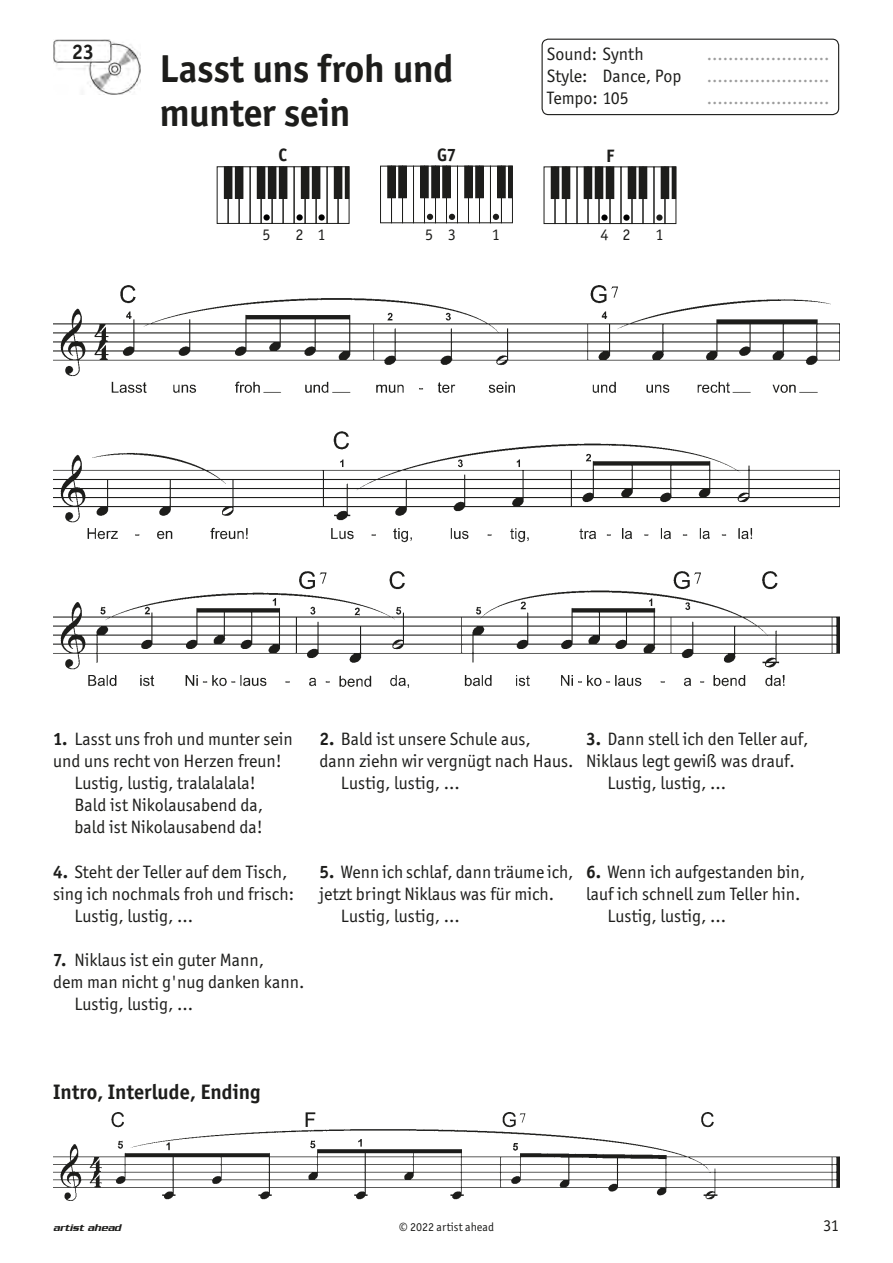
<style>
.page{position:relative;width:893px;height:1263px;background:#fff}
.page>*{position:absolute;margin:0;border:0;box-sizing:border-box;transform-origin:0 0}
.t1{font:700 39px "Officina Sans ITC Std";letter-spacing:-.01em;color:#1d1d1b}
.t2{font:700 21px "Officina Sans ITC Std";color:#1d1d1b}
.t3{font:18px "Officina Sans ITC Std";color:#1d1d1b}
.t4{font:18px "Officina Sans ITC Std";color:#9d9d9d}
.t5{font:700 18px "Officina Sans ITC Std";color:#1d1d1b}
.t6{font:16.5px "Officina Sans ITC Std";color:#1d1d1b}
.t7{font:16.2px "Officina Sans ITC Std";color:#1d1d1b}
.t8{font:12px "Officina Sans ITC Std";color:#1d1d1b}
.t9{font:italic 500 10.5px "Serpentine";color:#1d1d1b}
.s1{font-weight:700}
</style>
<div class="page">
<img style="left:53px;top:39px;width:87px;height:55px">
<div style="left:542px;top:39px;width:297px;height:76px;border:1px solid #1d1d1b;border-radius:6px"></div>
<div style="left:228px;top:166px;width:11px;height:58px;border:1px solid #1d1d1b"></div>
<div style="left:239px;top:166px;width:11px;height:58px;border:1px solid #1d1d1b"></div>
<div style="left:250px;top:166px;width:11px;height:58px;border:1px solid #1d1d1b"></div>
<div style="left:261px;top:166px;width:11px;height:58px;border:1px solid #1d1d1b"></div>
<svg style="left:263px;top:214px;width:7px;height:7px"></svg>
<div style="left:272px;top:166px;width:11px;height:58px;border:1px solid #1d1d1b"></div>
<div style="left:283px;top:166px;width:11px;height:58px;border:1px solid #1d1d1b"></div>
<div style="left:294px;top:166px;width:11px;height:58px;border:1px solid #1d1d1b"></div>
<svg style="left:296px;top:214px;width:7px;height:7px"></svg>
<div style="left:305px;top:166px;width:11px;height:58px;border:1px solid #1d1d1b"></div>
<div style="left:316px;top:166px;width:11px;height:58px;border:1px solid #1d1d1b"></div>
<svg style="left:318px;top:214px;width:7px;height:7px"></svg>
<div style="left:224px;top:167px;width:8px;height:31px;background:#1d1d1b"></div>
<div style="left:224px;top:166px;width:8px;height:33px;border:1px solid #1d1d1b"></div>
<div style="left:235px;top:167px;width:8px;height:31px;background:#1d1d1b"></div>
<div style="left:235px;top:166px;width:8px;height:33px;border:1px solid #1d1d1b"></div>
<div style="left:257px;top:167px;width:8px;height:31px;background:#1d1d1b"></div>
<div style="left:257px;top:166px;width:8px;height:33px;border:1px solid #1d1d1b"></div>
<div style="left:268px;top:167px;width:8px;height:31px;background:#1d1d1b"></div>
<div style="left:268px;top:166px;width:8px;height:33px;border:1px solid #1d1d1b"></div>
<div style="left:279px;top:167px;width:8px;height:31px;background:#1d1d1b"></div>
<div style="left:279px;top:166px;width:8px;height:33px;border:1px solid #1d1d1b"></div>
<div style="left:301px;top:167px;width:8px;height:31px;background:#1d1d1b"></div>
<div style="left:301px;top:166px;width:8px;height:33px;border:1px solid #1d1d1b"></div>
<div style="left:312px;top:167px;width:8px;height:31px;background:#1d1d1b"></div>
<div style="left:312px;top:166px;width:8px;height:33px;border:1px solid #1d1d1b"></div>
<div style="left:327px;top:166px;width:11px;height:58px;border:1px solid #1d1d1b"></div>
<div style="left:338px;top:166px;width:11px;height:58px;border:1px solid #1d1d1b"></div>
<div style="left:334px;top:167px;width:8px;height:31px;background:#1d1d1b"></div>
<div style="left:334px;top:166px;width:8px;height:33px;border:1px solid #1d1d1b"></div>
<div style="left:345px;top:166px;width:4px;height:33px;border:1px solid #1d1d1b"></div>
<div style="left:380px;top:166px;width:12px;height:57px;border:1px solid #1d1d1b"></div>
<div style="left:391px;top:166px;width:12px;height:57px;border:1px solid #1d1d1b"></div>
<div style="left:402px;top:166px;width:12px;height:57px;border:1px solid #1d1d1b"></div>
<div style="left:413px;top:166px;width:12px;height:57px;border:1px solid #1d1d1b"></div>
<div style="left:424px;top:166px;width:12px;height:57px;border:1px solid #1d1d1b"></div>
<svg style="left:427px;top:214px;width:6px;height:6px"></svg>
<div style="left:435px;top:166px;width:12px;height:57px;border:1px solid #1d1d1b"></div>
<div style="left:446px;top:166px;width:12px;height:57px;border:1px solid #1d1d1b"></div>
<svg style="left:449px;top:214px;width:6px;height:6px"></svg>
<div style="left:457px;top:166px;width:12px;height:57px;border:1px solid #1d1d1b"></div>
<div style="left:468px;top:166px;width:12px;height:57px;border:1px solid #1d1d1b"></div>
<div style="left:479px;top:166px;width:12px;height:57px;border:1px solid #1d1d1b"></div>
<div style="left:388px;top:166px;width:7px;height:32px;background:#1d1d1b"></div>
<div style="left:387px;top:166px;width:9px;height:32px;border:1px solid #1d1d1b"></div>
<div style="left:399px;top:166px;width:7px;height:32px;background:#1d1d1b"></div>
<div style="left:398px;top:166px;width:9px;height:32px;border:1px solid #1d1d1b"></div>
<div style="left:421px;top:166px;width:7px;height:32px;background:#1d1d1b"></div>
<div style="left:420px;top:166px;width:9px;height:32px;border:1px solid #1d1d1b"></div>
<div style="left:432px;top:166px;width:7px;height:32px;background:#1d1d1b"></div>
<div style="left:431px;top:166px;width:9px;height:32px;border:1px solid #1d1d1b"></div>
<div style="left:443px;top:166px;width:7px;height:32px;background:#1d1d1b"></div>
<div style="left:442px;top:166px;width:9px;height:32px;border:1px solid #1d1d1b"></div>
<div style="left:465px;top:166px;width:7px;height:32px;background:#1d1d1b"></div>
<div style="left:464px;top:166px;width:9px;height:32px;border:1px solid #1d1d1b"></div>
<div style="left:476px;top:166px;width:7px;height:32px;background:#1d1d1b"></div>
<div style="left:475px;top:166px;width:9px;height:32px;border:1px solid #1d1d1b"></div>
<div style="left:490px;top:166px;width:12px;height:57px;border:1px solid #1d1d1b"></div>
<svg style="left:493px;top:214px;width:6px;height:6px"></svg>
<div style="left:501px;top:166px;width:12px;height:57px;border:1px solid #1d1d1b"></div>
<div style="left:498px;top:166px;width:7px;height:32px;background:#1d1d1b"></div>
<div style="left:497px;top:166px;width:9px;height:32px;border:1px solid #1d1d1b"></div>
<div style="left:508px;top:166px;width:4px;height:32px;border:1px solid #1d1d1b"></div>
<div style="left:555px;top:166px;width:11px;height:58px;border:1px solid #1d1d1b"></div>
<div style="left:566px;top:166px;width:11px;height:58px;border:1px solid #1d1d1b"></div>
<div style="left:577px;top:166px;width:11px;height:58px;border:1px solid #1d1d1b"></div>
<div style="left:588px;top:166px;width:11px;height:58px;border:1px solid #1d1d1b"></div>
<div style="left:599px;top:166px;width:11px;height:58px;border:1px solid #1d1d1b"></div>
<svg style="left:601px;top:214px;width:7px;height:7px"></svg>
<div style="left:610px;top:166px;width:11px;height:58px;border:1px solid #1d1d1b"></div>
<div style="left:621px;top:166px;width:11px;height:58px;border:1px solid #1d1d1b"></div>
<svg style="left:623px;top:214px;width:7px;height:7px"></svg>
<div style="left:632px;top:166px;width:11px;height:58px;border:1px solid #1d1d1b"></div>
<div style="left:643px;top:166px;width:11px;height:58px;border:1px solid #1d1d1b"></div>
<div style="left:551px;top:167px;width:8px;height:32px;background:#1d1d1b"></div>
<div style="left:562px;top:167px;width:8px;height:32px;background:#1d1d1b"></div>
<div style="left:584px;top:167px;width:8px;height:32px;background:#1d1d1b"></div>
<div style="left:595px;top:167px;width:8px;height:32px;background:#1d1d1b"></div>
<div style="left:606px;top:167px;width:8px;height:32px;background:#1d1d1b"></div>
<div style="left:628px;top:167px;width:8px;height:32px;background:#1d1d1b"></div>
<div style="left:639px;top:167px;width:8px;height:32px;background:#1d1d1b"></div>
<div style="left:654px;top:166px;width:11px;height:58px;border:1px solid #1d1d1b"></div>
<svg style="left:656px;top:214px;width:7px;height:7px"></svg>
<div style="left:661px;top:167px;width:8px;height:32px;background:#1d1d1b"></div>
<div style="left:672px;top:166px;width:4px;height:33px;border:1px solid #1d1d1b"></div>
<img style="left:53px;top:285px;width:787px;height:402px">
<img style="left:53px;top:1113px;width:787px;height:87px">
<p class="t2" style="left:72px;top:38px;width:24px">23</p>
<h1 class="t1" style="left:159px;top:45px;width:296px">Lasst uns froh und</h1>
<p class="t3" style="left:547px;top:44px;width:98px">Sound: Synth</p>
<p class="t4" style="left:707px;top:44px;width:124px">.......................</p>
<p class="t3" style="left:547px;top:66px;width:136px">Style: Dance, Pop</p>
<p class="t4" style="left:707px;top:66px;width:124px">.......................</p>
<p class="t3" style="left:547px;top:88px;width:83px">Tempo: 105</p>
<p class="t4" style="left:707px;top:88px;width:124px">.......................</p>
<h1 class="t1" style="left:159px;top:89px;width:192px">munter sein</h1>
<p class="t5" style="left:278px;top:144px;width:10px">C</p>
<p class="t7" style="left:263px;top:225px;width:10px">5</p>
<p class="t7" style="left:296px;top:225px;width:32px">2 1</p>
<p class="t5" style="left:437px;top:144px;width:21px">G7</p>
<p class="t7" style="left:425px;top:225px;width:32px">5 3</p>
<p class="t7" style="left:492px;top:225px;width:10px">1</p>
<p class="t5" style="left:606px;top:144px;width:10px">F</p>
<p class="t7" style="left:622px;top:225px;width:10px">2</p>
<p class="t7" style="left:600px;top:225px;width:10px">4</p>
<p class="t7" style="left:655px;top:225px;width:10px">1</p>
<p class="t3" style="left:53px;top:728px;width:241px"><span class="s1">1.</span> Lasst uns froh und munter sein</p>
<p class="t3" style="left:53px;top:751px;width:230px">und uns recht von Herzen freun!</p>
<p class="t3" style="left:74px;top:773px;width:183px">Lustig, lustig, tralalalala!</p>
<p class="t3" style="left:74px;top:795px;width:190px">Bald ist Nikolausabend da,</p>
<p class="t3" style="left:74px;top:817px;width:190px">bald ist Nikolausabend da!</p>
<p class="t3" style="left:53px;top:861px;width:236px"><span class="s1">4.</span> Steht der Teller auf dem Tisch,</p>
<p class="t3" style="left:53px;top:883px;width:242px">sing ich nochmals froh und frisch:</p>
<p class="t3" style="left:74px;top:905px;width:120px">Lustig, lustig, …</p>
<p class="t3" style="left:53px;top:949px;width:213px"><span class="s1">7.</span> Niklaus ist ein guter Mann,</p>
<p class="t3" style="left:53px;top:971px;width:253px">dem man nicht g'nug danken kann.</p>
<p class="t3" style="left:74px;top:994px;width:120px">Lustig, lustig, …</p>
<p class="t3" style="left:320px;top:728px;width:213px"><span class="s1">2.</span> Bald ist unsere Schule aus,</p>
<p class="t3" style="left:320px;top:751px;width:255px">dann ziehn wir vergnügt nach Haus.</p>
<p class="t3" style="left:341px;top:773px;width:120px">Lustig, lustig, …</p>
<p class="t3" style="left:586px;top:728px;width:224px"><span class="s1">3.</span> Dann stell ich den Teller auf,</p>
<p class="t3" style="left:586px;top:751px;width:210px">Niklaus legt gewiß was drauf.</p>
<p class="t3" style="left:607px;top:773px;width:120px">Lustig, lustig, …</p>
<p class="t3" style="left:320px;top:861px;width:255px"><span class="s1">5.</span> Wenn ich schlaf, dann träume ich,</p>
<p class="t3" style="left:320px;top:883px;width:236px">jetzt bringt Niklaus was für mich.</p>
<p class="t3" style="left:341px;top:905px;width:120px">Lustig, lustig, …</p>
<p class="t3" style="left:586px;top:861px;width:221px"><span class="s1">6.</span> Wenn ich aufgestanden bin,</p>
<p class="t3" style="left:586px;top:883px;width:216px">lauf ich schnell zum Teller hin.</p>
<p class="t3" style="left:607px;top:905px;width:120px">Lustig, lustig, …</p>
<p class="t2" style="left:53px;top:1078px;width:209px">Intro, Interlude, Ending</p>
<p class="t9" style="left:53px;top:1222px;width:69px">artist ahead</p>
<p class="t6" style="left:823px;top:1216px;width:18px">31</p>
<p class="t8" style="left:399px;top:1220px;width:96px">© 2022 artist ahead</p>
</div>
